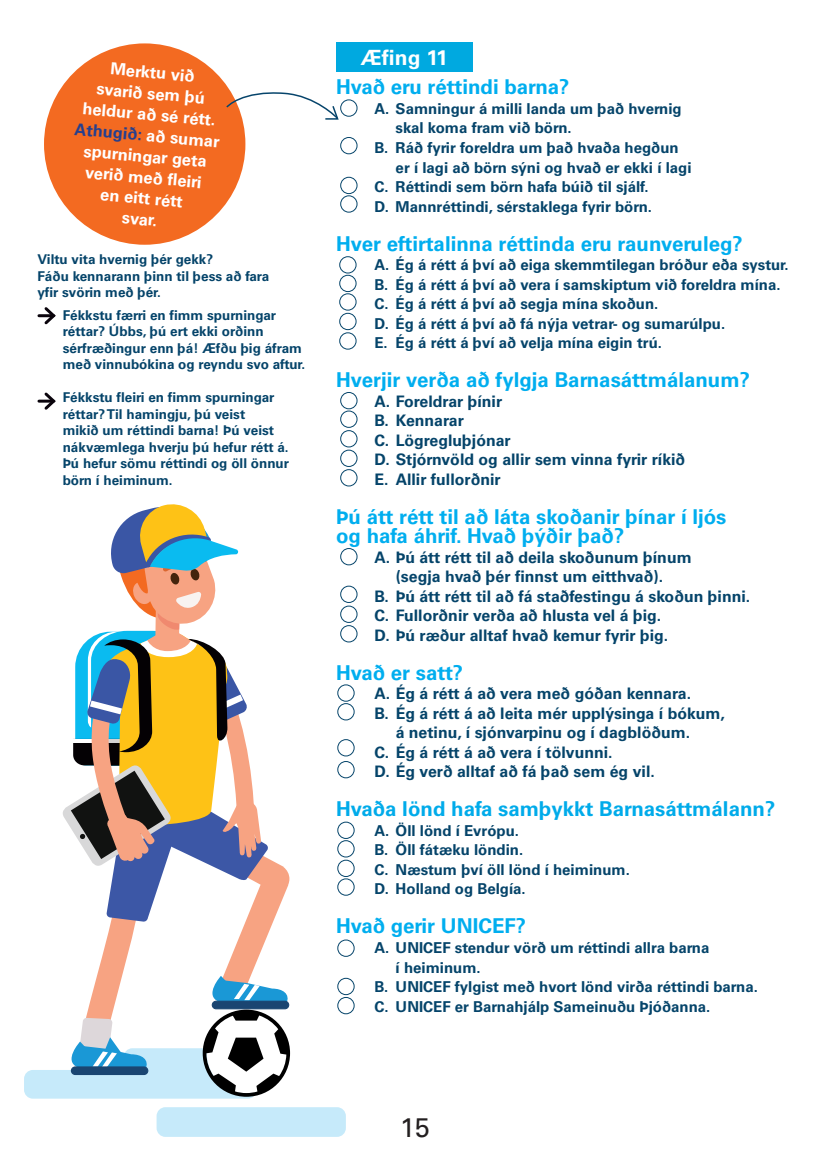
<style>
.page{position:relative;width:830px;height:1170px;background:#fff}
.page>*{position:absolute;margin:0;border:0;box-sizing:border-box;transform-origin:0 0}
.t1{font:27px "Univers";color:#231f20}
.t2{font:700 21px "Univers";color:#fff}
.t3{font:700 20.4px/19.5px "Univers";color:#00aeef}
.t4{font:700 20.4px "Univers";color:#00abea}
.t5{font:700 16.5px/21px "Univers";color:#fff;text-align:center}
.t6{font:700 15.9px/19.5px "Univers";color:#05446a}
.t7{font:700 15px/19.5px "Univers";color:#05446a}
.t8{font:700 13.5px/16.5px "Univers";color:#05446a}
.s1{color:#253f8e}
</style>
<div class="page">
<div style="left:24px;top:1069px;width:232px;height:29px;background:#c6eafa;border-radius:9px"></div>
<div style="left:44px;top:43px;width:201px;height:202px;background:#f36a21;border-radius:50%"></div>
<hr style="left:39px;top:314px;width:15px;height:3px;background:#0a040c">
<svg style="left:42px;top:307px;width:14px;height:18px"></svg>
<hr style="left:39px;top:399px;width:15px;height:3px;background:#0a040c">
<svg style="left:42px;top:392px;width:14px;height:18px"></svg>
<svg style="left:60px;top:504px;width:231px;height:592px"></svg>
<div style="left:156px;top:1107px;width:190px;height:29px;background:#c6eafa;border-radius:9px"></div>
<svg style="left:226px;top:90px;width:113px;height:30px"></svg>
<div style="left:340px;top:99px;width:17px;height:18px;border:1px solid #05446a;border-radius:50%"></div>
<div style="left:340px;top:137px;width:17px;height:17px;border:1px solid #05446a;border-radius:50%"></div>
<div style="left:340px;top:177px;width:17px;height:17px;border:1px solid #05446a;border-radius:50%"></div>
<div style="left:340px;top:195px;width:17px;height:18px;border:1px solid #05446a;border-radius:50%"></div>
<div style="left:339px;top:256px;width:17px;height:17px;border:1px solid #05446a;border-radius:50%"></div>
<div style="left:339px;top:275px;width:17px;height:17px;border:1px solid #05446a;border-radius:50%"></div>
<div style="left:339px;top:293px;width:17px;height:17px;border:1px solid #05446a;border-radius:50%"></div>
<div style="left:339px;top:313px;width:17px;height:17px;border:1px solid #05446a;border-radius:50%"></div>
<div style="left:339px;top:332px;width:17px;height:17px;border:1px solid #05446a;border-radius:50%"></div>
<div style="left:340px;top:392px;width:17px;height:17px;border:1px solid #05446a;border-radius:50%"></div>
<div style="left:340px;top:410px;width:17px;height:18px;border:1px solid #05446a;border-radius:50%"></div>
<div style="left:340px;top:430px;width:17px;height:17px;border:1px solid #05446a;border-radius:50%"></div>
<div style="left:340px;top:449px;width:17px;height:18px;border:1px solid #05446a;border-radius:50%"></div>
<div style="left:340px;top:469px;width:17px;height:17px;border:1px solid #05446a;border-radius:50%"></div>
<div style="left:340px;top:548px;width:17px;height:17px;border:1px solid #05446a;border-radius:50%"></div>
<div style="left:340px;top:585px;width:17px;height:18px;border:1px solid #05446a;border-radius:50%"></div>
<div style="left:340px;top:605px;width:17px;height:18px;border:1px solid #05446a;border-radius:50%"></div>
<div style="left:340px;top:625px;width:17px;height:17px;border:1px solid #05446a;border-radius:50%"></div>
<div style="left:337px;top:739px;width:17px;height:17px;border:1px solid #05446a;border-radius:50%"></div>
<div style="left:337px;top:684px;width:17px;height:17px;border:1px solid #05446a;border-radius:50%"></div>
<div style="left:337px;top:703px;width:17px;height:17px;border:1px solid #05446a;border-radius:50%"></div>
<div style="left:337px;top:821px;width:17px;height:17px;border:1px solid #05446a;border-radius:50%"></div>
<div style="left:337px;top:840px;width:17px;height:17px;border:1px solid #05446a;border-radius:50%"></div>
<div style="left:337px;top:859px;width:17px;height:17px;border:1px solid #05446a;border-radius:50%"></div>
<div style="left:337px;top:878px;width:17px;height:17px;border:1px solid #05446a;border-radius:50%"></div>
<div style="left:337px;top:939px;width:17px;height:17px;border:1px solid #05446a;border-radius:50%"></div>
<div style="left:337px;top:977px;width:17px;height:18px;border:1px solid #05446a;border-radius:50%"></div>
<div style="left:337px;top:996px;width:17px;height:18px;border:1px solid #05446a;border-radius:50%"></div>
<div style="left:337px;top:761px;width:17px;height:17px;border:1px solid #05446a;border-radius:50%"></div>
<div style="left:336px;top:43px;width:136px;height:29px;background:#00a9e0"></div>
<p class="t5" style="left:81px;top:56px;width:147px;rotate:5deg">Merktu við<br>svarið sem þú heldur að sé rétt.<br><span class="s1">Athugið:</span> að sumar spurningar geta verið með fleiri<br>en eitt rétt<br>svar.</p>
<p class="t8" style="left:37px;top:251px;width:233px">Viltu vita hvernig þér gekk?<br>Fáðu kennarann þinn til þess að fara yfir svörin með þér.</p>
<p class="t8" style="left:63px;top:307px;width:244px">Fékkstu færri en fimm spurningar réttar? Úbbs, þú ert ekki orðinn sérfræðingur enn þá! Æfðu þig áfram með vinnubókina og reyndu svo aftur.</p>
<p class="t8" style="left:63px;top:389px;width:228px">Fékkstu fleiri en fimm spurningar réttar? Til hamingju, þú veist<br>mikið um réttindi barna! Þú veist nákvæmlega hverju þú hefur rétt á.<br>Þú hefur sömu réttindi og öll önnur börn í heiminum.</p>
<h2 class="t2" style="left:361px;top:46px;width:88px">Æfing 11</h2>
<h3 class="t3" style="left:336px;top:78px;width:235px">Hvað eru réttindi barna?</h3>
<p class="t7" style="left:374px;top:99px;width:309px">A. Samningur á milli landa um það hvernig</p>
<p class="t7" style="left:395px;top:119px;width:177px">skal koma fram við börn.</p>
<p class="t7" style="left:374px;top:138px;width:306px">B. Ráð fyrir foreldra um það hvaða hegðun</p>
<p class="t7" style="left:395px;top:158px;width:297px">er í lagi að börn sýni og hvað er ekki í lagi</p>
<p class="t7" style="left:374px;top:177px;width:276px">C. Réttindi sem börn hafa búið til sjálf.</p>
<p class="t7" style="left:374px;top:197px;width:279px">D. Mannréttindi, sérstaklega fyrir börn.</p>
<h3 class="t3" style="left:336px;top:234px;width:408px">Hver eftirtalinna réttinda eru raunveruleg?</h3>
<p class="t7" style="left:374px;top:255px;width:415px">A. Ég á rétt á því að eiga skemmtilegan bróður eða systur.<br>B. Ég á rétt á því að vera í samskiptum við foreldra mína.<br>C. Ég á rétt á því að segja mína skoðun.<br>D. Ég á rétt á því að fá nýja vetrar- og sumarúlpu.<br>E. Ég á rétt á því að velja mína eigin trú.</p>
<h3 class="t3" style="left:336px;top:370px;width:415px">Hverjir verða að fylgja Barnasáttmálanum?</h3>
<p class="t6" style="left:374px;top:391px;width:312px">A. Foreldrar þínir<br>B. Kennarar<br>C. Lögregluþjónar<br>D. Stjórnvöld og allir sem vinna fyrir ríkið<br>E. Allir fullorðnir</p>
<h3 class="t3" style="left:336px;top:507px;width:392px">Þú átt rétt til að láta skoðanir þínar í ljós og hafa áhrif. Hvað þýðir það?</h3>
<p class="t6" style="left:374px;top:547px;width:319px">A. Þú átt rétt til að deila skoðunum þínum</p>
<p class="t6" style="left:395px;top:567px;width:269px">(segja hvað þér finnst um eitthvað).</p>
<p class="t6" style="left:374px;top:586px;width:377px">B. Þú átt rétt til að fá staðfestingu á skoðun þinni.</p>
<p class="t6" style="left:374px;top:606px;width:288px">C. Fullorðnir verða að hlusta vel á þig.</p>
<p class="t6" style="left:374px;top:625px;width:295px">D. Þú ræður alltaf hvað kemur fyrir þig.</p>
<h3 class="t3" style="left:336px;top:663px;width:128px">Hvað er satt?</h3>
<p class="t6" style="left:374px;top:684px;width:318px">A. Ég á rétt á að vera með góðan kennara.</p>
<p class="t6" style="left:374px;top:703px;width:352px">B. Ég á rétt á að leita mér upplýsinga í bókum,</p>
<p class="t6" style="left:395px;top:723px;width:296px">á netinu, í sjónvarpinu og í dagblöðum.</p>
<p class="t6" style="left:374px;top:742px;width:240px">C. Ég á rétt á að vera í tölvunni.</p>
<p class="t6" style="left:374px;top:762px;width:282px">D. Ég verð alltaf að fá það sem ég vil.</p>
<h3 class="t4" style="left:336px;top:797px;width:440px">Hvaða lönd hafa samþykkt Barnasáttmálann?</h3>
<p class="t7" style="left:374px;top:821px;width:257px">A. Öll lönd í Evrópu.<br>B. Öll fátæku löndin.<br>C. Næstum því öll lönd í heiminum.<br>D. Holland og Belgía.</p>
<h3 class="t3" style="left:336px;top:916px;width:191px">Hvað gerir UNICEF?</h3>
<p class="t7" style="left:374px;top:938px;width:336px">A. UNICEF stendur vörð um réttindi allra barna</p>
<p class="t7" style="left:395px;top:957px;width:87px">í heiminum.</p>
<p class="t7" style="left:374px;top:977px;width:385px">B. UNICEF fylgist með hvort lönd virða réttindi barna.</p>
<p class="t7" style="left:374px;top:996px;width:337px">C. UNICEF er Barnahjálp Sameinuðu Þjóðanna.</p>
<h1 class="t1" style="left:400px;top:1111px;width:31px">15</h1>
</div>
